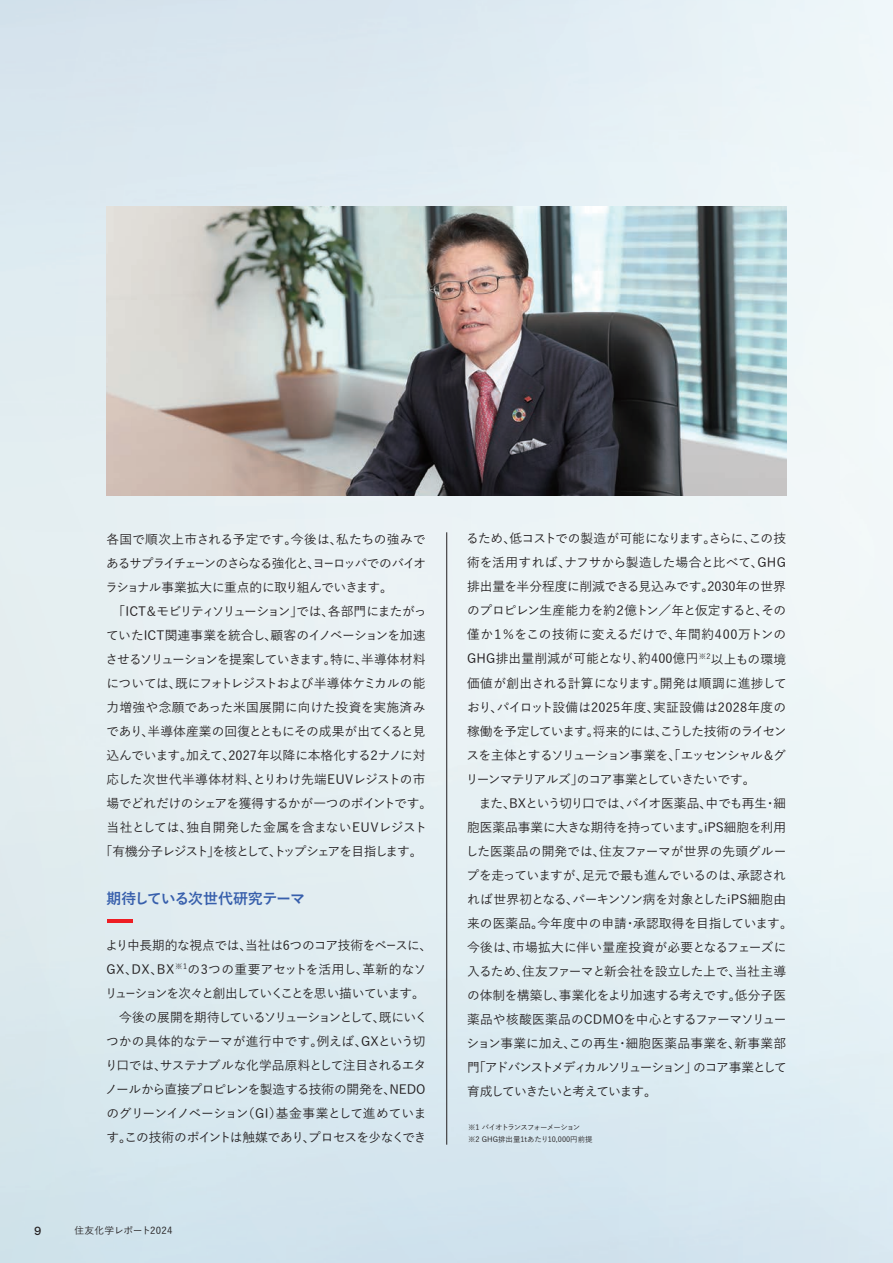
<style>
.page{position:relative;width:893px;height:1263px;background:#fff}
.page>*{position:absolute;margin:0;border:0;box-sizing:border-box;transform-origin:0 0}
.t1{font:700 15px "Yu Go Pr 6 N";letter-spacing:-.075em;color:#375fac}
.t2{font:500 12.75px/24px "Yu Go Pr 6 N";letter-spacing:-.04em;color:#231f20;text-align:justify}
.t3{font:500 12.75px "Yu Go Pr 6 N";letter-spacing:-.09em;color:#231f20}
.t4{font:500 12.75px "Yu Go Pr 6 N";letter-spacing:-.02em;color:#231f20}
.t5{font:500 12.75px "Yu Go Pr 6 N";letter-spacing:-.005em;color:#231f20}
.t6{font:500 12.75px "Yu Go Pr 6 N";letter-spacing:.02em;color:#231f20}
.t7{font:500 12.75px "Yu Go Pr 6 N";letter-spacing:.03em;color:#231f20}
.t8{font:500 12.75px "Yu Go Pr 6 N";letter-spacing:-.085em;color:#231f20}
.t9{font:500 12.75px "Yu Go Pr 6 N";letter-spacing:-.1em;color:#231f20}
.t10{font:500 12.75px "Yu Go Pr 6 N";letter-spacing:-.075em;color:#231f20}
.t11{font:500 12.75px "Yu Go Pr 6 N";letter-spacing:-.095em;color:#231f20}
.t12{font:500 12.75px "Yu Go Pr 6 N";letter-spacing:.015em;color:#231f20}
.t13{font:500 11.7px "Pretendard";color:#231f20}
.t14{font:500 9.75px "Yu Go";letter-spacing:.025em;color:#231f20}
.t15{font:500 7.5px/12px "Yu Go Pr 6 N";letter-spacing:-.065em;color:#231f20}
</style>
<div class="page">
<img style="left:0;top:0;width:893px;height:1263px">
<img style="left:106px;top:206px;width:680px;height:289px">
<hr style="left:446px;top:532px;width:1px;height:613px;background:#231f20">
<hr style="left:107px;top:919px;width:25px;height:4px;background:#ee1d23">
<p class="t6" style="left:106px;top:527px;width:321px">各国で順次上市される予定です。今後は、私たちの強みで</p>
<p class="t8" style="left:106px;top:551px;width:321px">あるサプライチェーンのさらなる強化と、ヨーロッパでのバイオ</p>
<p class="t2" style="left:105px;top:573px;width:289px">ラショナル事業拡大に重点的に取り組んでいきます。</p>
<p class="t9" style="left:112px;top:599px;width:316px">「ICT＆モビリティソリューション」では、各部門にまたがっ</p>
<p class="t2" style="left:106px;top:621px;width:321px">ていたICT関連事業を統合し、顧客のイノベーションを加速</p>
<p class="t10" style="left:106px;top:647px;width:321px">させるソリューションを提案していきます。特に、半導体材料</p>
<p class="t2" style="left:106px;top:669px;width:321px">については、既にフォトレジストおよび半導体ケミカルの能</p>
<p class="t12" style="left:106px;top:695px;width:321px">力増強や念願であった米国展開に向けた投資を実施済み</p>
<p class="t4" style="left:106px;top:719px;width:321px">であり、半導体産業の回復とともにその成果が出てくると見</p>
<p class="t4" style="left:106px;top:743px;width:320px">込んでいます。加えて、2027年以降に本格化する２ナノに対</p>
<p class="t6" style="left:106px;top:767px;width:320px">応した次世代半導体材料、とりわけ先端EUVレジストの市</p>
<p class="t2" style="left:106px;top:789px;width:327px">場でどれだけのシェアを獲得するかが一つのポイントです。</p>
<p class="t5" style="left:106px;top:815px;width:322px">当社としては、独自開発した金属を含まないEUVレジスト</p>
<p class="t3" style="left:100px;top:839px;width:324px">「有機分子レジスト」を核として、トップシェアを目指します。</p>
<p class="t1" style="left:106px;top:889px;width:200px">期待している次世代研究テーマ</p>
<p class="t2" style="left:106px;top:931px;width:328px">より中長期的な視点では、当社は6つのコア技術をベースに、</p>
<p class="t7" style="left:106px;top:957px;width:321px">GX、DX、BX<sup>※1</sup>の3つの重要アセットを活用し、革新的なソ</p>
<p class="t3" style="left:105px;top:981px;width:321px">リューションを次々と創出していくことを思い描いています。</p>
<p class="t11" style="left:119px;top:1005px;width:310px">今後の展開を期待しているソリューションとして、既にいく</p>
<p class="t5" style="left:106px;top:1029px;width:321px">つかの具体的なテーマが進行中です。例えば、GXという切</p>
<p class="t2" style="left:105px;top:1051px;width:323px">り口では、サステナブルな化学品原料として注目されるエタ</p>
<p class="t2" style="left:105px;top:1075px;width:322px">ノールから直接プロピレンを製造する技術の開発を、NEDO</p>
<p class="t2" style="left:106px;top:1099px;width:322px">のグリーンイノベーション（GI）基金事業として進めていま</p>
<p class="t2" style="left:106px;top:1123px;width:322px">す。この技術のポイントは触媒であり、プロセスを少なくでき</p>
<p class="t13" style="left:34px;top:1222px;width:9px">9</p>
<p class="t14" style="left:75px;top:1221px;width:99px">住友化学レポート2024</p>
<p class="t2" style="left:466px;top:525px;width:323px">るため、低コストでの製造が可能になります。さらに、この技術を活用すれば、ナフサから製造した場合と比べて、GHG排出量を半分程度に削減できる見込みです。2030年の世界のプロピレン生産能力を約２億トン／年と仮定すると、その僅か１％をこの技術に変えるだけで、年間約400万トンのGHG排出量削減が可能となり、約400億円<sup>※2</sup>以上もの環境価値が創出される計算になります。開発は順調に進捗しており、パイロット設備は2025年度、実証設備は2028年度の稼働を予定しています。将来的には、こうした技術のライセンスを主体とするソリューション事業を、「エッセンシャル＆グリーンマテリアルズ」のコア事業としていきたいです。</p>
<p class="t2" style="left:466px;top:789px;width:329px;text-align:left;text-indent:13px">また、BXという切り口では、バイオ医薬品、中でも再生・細胞医薬品事業に大きな期待を持っています。iPS細胞を利用した医薬品の開発では、住友ファーマが世界の先頭グループを走っていますが、足元で最も進んでいるのは、承認されれば世界初となる、パーキンソン病を対象としたiPS細胞由来の医薬品。今年度中の申請・承認取得を目指しています。今後は、市場拡大に伴い量産投資が必要となるフェーズに入るため、住友ファーマと新会社を設立した上で、当社主導の体制を構築し、事業化をより加速する考えです。低分子医薬品や核酸医薬品のCDMOを中心とするファーマソリューション事業に加え、この再生・細胞医薬品事業を、新事業部門「アドバンストメディカルソリューション」のコア事業として育成していきたいと考えています。</p>
<p class="t15" style="left:468px;top:1121px;width:126px">※1 バイオトランスフォーメーション※2 GHG排出量1tあたり10,000円前提</p>
</div>
